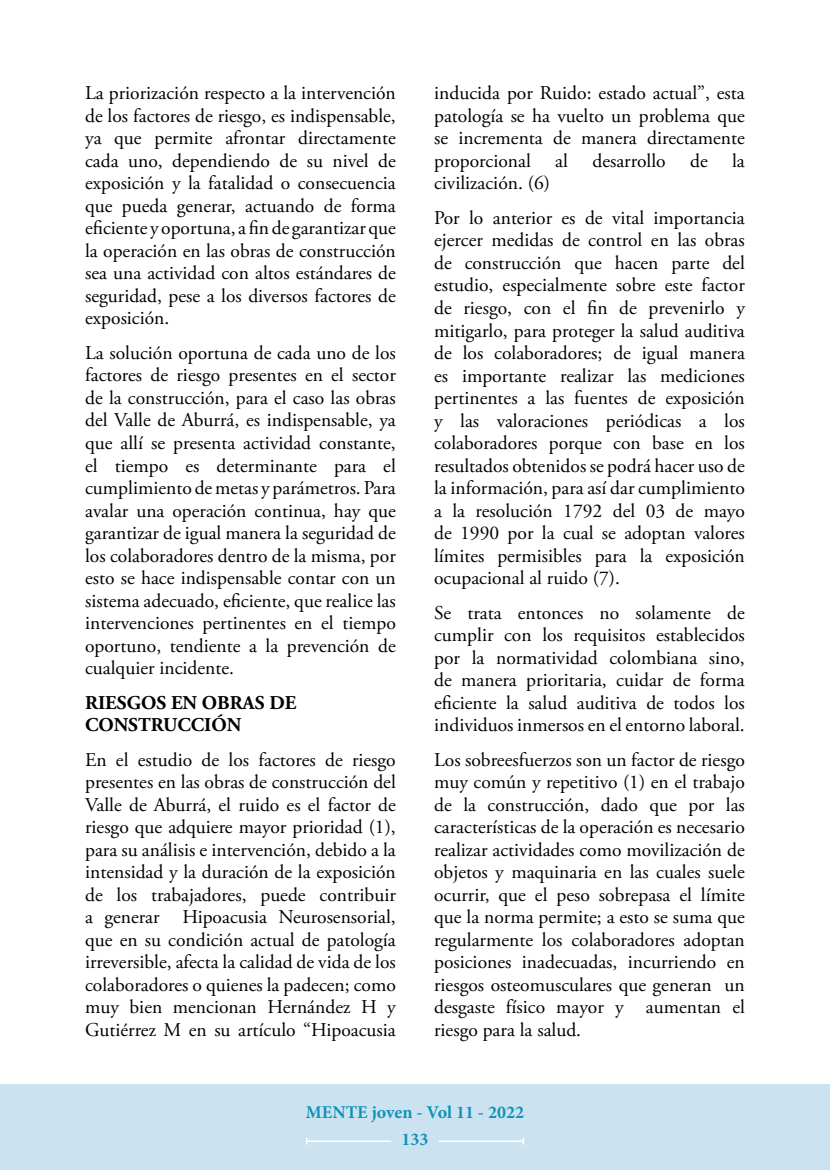
<style>
.page{position:relative;width:830px;height:1170px;background:#fff}
.page>*{position:absolute;margin:0;border:0;box-sizing:border-box;transform-origin:0 0}
.t1{font:19.5px/22.5px "Adobe Garamond Pro";color:#000;text-align:justify}
.t2{font:700 19.5px/22.5px "Adobe Garamond Pro";color:#000}
.t3{font:700 18px/26.5px "Minion Pro";color:#1192b8;text-align:center}
</style>
<div class="page">
<div style="left:0;top:1084px;width:829px;height:85px;background:#cbe3f1"></div>
<hr style="left:306px;top:1140px;width:85px;height:1px;background:#fff">
<hr style="left:438px;top:1140px;width:85px;height:1px;background:#fff">
<p class="t1" style="left:85px;top:82px;width:312px">La priorización respecto a la intervención de los factores de riesgo, es indispensable, ya que permite afrontar directamente cada uno, dependiendo de su nivel de exposición y la fatalidad o consecuencia que pueda generar, actuando de forma eficiente y oportuna, a fin de garantizar que la operación en las obras de construcción sea una actividad con altos estándares de seguridad, pese a los diversos factores de exposición.</p>
<p class="t1" style="left:85px;top:342px;width:312px">La solución oportuna de cada uno de los factores de riesgo presentes en el sector de la construcción, para el caso las obras del Valle de Aburrá, es indispensable, ya que allí se presenta actividad constante, el tiempo es determinante para el cumplimiento de metas y parámetros. Para avalar una operación continua, hay que garantizar de igual manera la seguridad de los colaboradores dentro de la misma, por esto se hace indispensable contar con un sistema adecuado, eficiente, que realice las intervenciones pertinentes en el tiempo oportuno, tendiente a la prevención de cualquier incidente.</p>
<p class="t2" style="left:85px;top:691px;width:213px">RIESGOS EN OBRAS DE<br>CONSTRUCCIÓN</p>
<p class="t1" style="left:85px;top:748px;width:312px">En el estudio de los factores de riesgo presentes en las obras de construcción del Valle de Aburrá, el ruido es el factor de riesgo que adquiere mayor prioridad (1), para su análisis e intervención, debido a la intensidad y la duración de la exposición de los trabajadores, puede contribuir a generar Hipoacusia Neurosensorial, que en su condición actual de patología irreversible, afecta la calidad de vida de los colaboradores o quienes la padecen; como muy bien mencionan Hernández H y Gutiérrez M en su artículo “Hipoacusia</p>
<p class="t1" style="left:434px;top:83px;width:312px">inducida por Ruido: estado actual”, esta patología se ha vuelto un problema que se incrementa de manera directamente proporcional al desarrollo de la civilización. (6)</p>
<p class="t1" style="left:434px;top:207px;width:312px">Por lo anterior es de vital importancia ejercer medidas de control en las obras de construcción que hacen parte del estudio, especialmente sobre este factor de riesgo, con el fin de prevenirlo y mitigarlo, para proteger la salud auditiva de los colaboradores; de igual manera es importante realizar las mediciones pertinentes a las fuentes de exposición y las valoraciones periódicas a los colaboradores porque con base en los resultados obtenidos se podrá hacer uso de la información, para así dar cumplimiento a la resolución 1792 del 03 de mayo de 1990 por la cual se adoptan valores límites permisibles para la exposición ocupacional al ruido (7).</p>
<p class="t1" style="left:434px;top:602px;width:312px">Se trata entonces no solamente de cumplir con los requisitos establecidos por la normatividad colombiana sino, de manera prioritaria, cuidar de forma eficiente la salud auditiva de todos los individuos inmersos en el entorno laboral.</p>
<p class="t1" style="left:434px;top:749px;width:312px">Los sobreesfuerzos son un factor de riesgo muy común y repetitivo (1) en el trabajo de la construcción, dado que por las características de la operación es necesario realizar actividades como movilización de objetos y maquinaria en las cuales suele ocurrir, que el peso sobrepasa el límite que la norma permite; a esto se suma que regularmente los colaboradores adoptan posiciones inadecuadas, incurriendo en riesgos osteomusculares que generan un desgaste físico mayor y aumentan el riesgo para la salud.</p>
<p class="t3" style="left:306px;top:1098px;width:219px">MENTE joven - Vol 11 - 2022<br>133</p>
</div>
